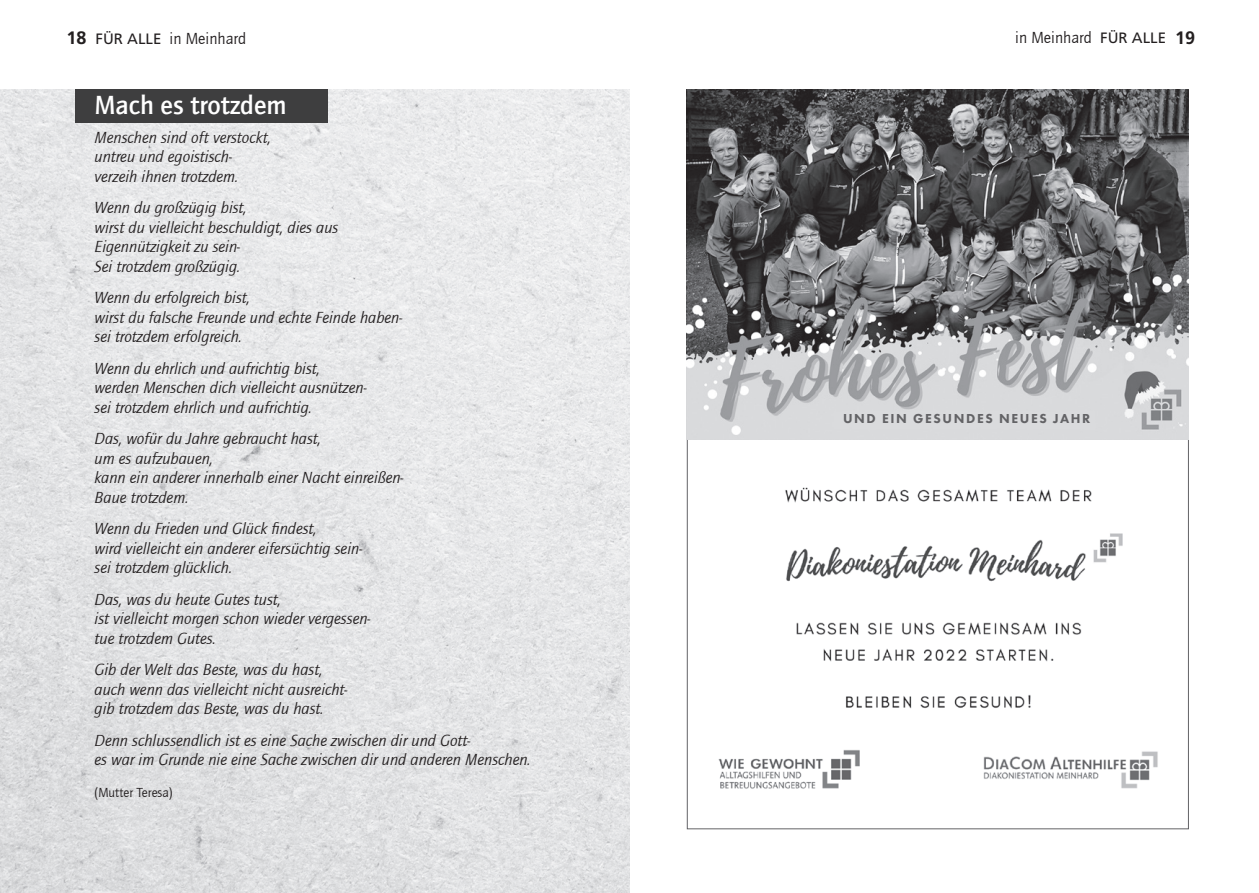
<style>
.page{position:relative;width:1259px;height:893px;background:#fff}
.page>*{position:absolute;margin:0;border:0;box-sizing:border-box;transform-origin:0 0}
.t1{font:500 27px "Quay Sans ITC Com";color:#fff}
.t2{font:700 18px "Frutiger LT Std";color:#231f20}
.t3{font:italic 16.5px "Quay Sans ITC Com";color:#231f20}
.t4{font:16.5px "Quay Sans ITC Com";color:#231f20}
.t5{font:800 13.5px "Futura PT";letter-spacing:.12em;color:#636366}
.t6{font:13.5px "Quay Sans ITC Com";color:#231f20}
.s1{font-family:"Frutiger LT Std";font-size:15px}
.s2{font-family:"Frutiger LT Std";font-weight:700;font-size:18px}
</style>
<div class="page">
<img style="left:0;top:89px;width:629px;height:804px">
<div style="left:75px;top:90px;width:253px;height:33px;background:#3e3e3f"></div>
<img style="left:718px;top:487px;width:440px;height:302px">
<img style="left:687px;top:89px;width:501px;height:351px">
<p class="t2" style="left:66px;top:27px;width:22px">18</p>
<p class="t4" style="left:95px;top:28px;width:152px"><span class="s1">FÜR ALLE</span> in Meinhard</p>
<p class="t1" style="left:95px;top:89px;width:194px">Mach es trotzdem</p>
<p class="t3" style="left:95px;top:128px;width:178px">Menschen sind oft verstockt,</p>
<p class="t3" style="left:95px;top:147px;width:139px">untreu und egoistisch-</p>
<p class="t3" style="left:95px;top:167px;width:145px">verzeih ihnen trotzdem.</p>
<p class="t3" style="left:95px;top:198px;width:154px">Wenn du großzügig bist,</p>
<p class="t3" style="left:95px;top:218px;width:245px">wirst du vielleicht beschuldigt, dies aus</p>
<p class="t3" style="left:95px;top:237px;width:147px">Eigennützigkeit zu sein-</p>
<p class="t3" style="left:95px;top:257px;width:147px">Sei trotzdem großzügig.</p>
<p class="t3" style="left:95px;top:288px;width:157px">Wenn du erfolgreich bist,</p>
<p class="t3" style="left:95px;top:308px;width:309px">wirst du falsche Freunde und echte Feinde haben-</p>
<p class="t3" style="left:95px;top:327px;width:149px">sei trotzdem erfolgreich.</p>
<p class="t3" style="left:95px;top:359px;width:227px">Wenn du ehrlich und aufrichtig bist,</p>
<p class="t3" style="left:95px;top:378px;width:274px">werden Menschen dich vielleicht ausnützen-</p>
<p class="t3" style="left:95px;top:398px;width:219px">sei trotzdem ehrlich und aufrichtig.</p>
<p class="t3" style="left:95px;top:429px;width:228px">Das, wofür du Jahre gebraucht hast,</p>
<p class="t3" style="left:95px;top:449px;width:120px">um es aufzubauen,</p>
<p class="t3" style="left:95px;top:468px;width:311px">kann ein anderer innerhalb einer Nacht einreißen-</p>
<p class="t3" style="left:95px;top:488px;width:95px">Baue trotzdem.</p>
<p class="t3" style="left:95px;top:519px;width:224px">Wenn du Frieden und Glück findest,</p>
<p class="t3" style="left:95px;top:539px;width:269px">wird vielleicht ein anderer eifersüchtig sein-</p>
<p class="t3" style="left:95px;top:558px;width:139px">sei trotzdem glücklich.</p>
<p class="t3" style="left:95px;top:590px;width:188px">Das, was du heute Gutes tust,</p>
<p class="t3" style="left:95px;top:609px;width:278px">ist vielleicht morgen schon wieder vergessen-</p>
<p class="t3" style="left:95px;top:629px;width:123px">tue trotzdem Gutes.</p>
<p class="t3" style="left:95px;top:660px;width:229px">Gib der Welt das Beste, was du hast,</p>
<p class="t3" style="left:95px;top:680px;width:255px">auch wenn das vielleicht nicht ausreicht-</p>
<p class="t3" style="left:95px;top:699px;width:231px">gib trotzdem das Beste, was du hast.</p>
<p class="t3" style="left:95px;top:731px;width:377px">Denn schlussendlich ist es eine Sache zwischen dir und Gott-</p>
<p class="t3" style="left:95px;top:750px;width:438px">es war im Grunde nie eine Sache zwischen dir und anderen Menschen.</p>
<p class="t6" style="left:95px;top:784px;width:80px">(Mutter Teresa)</p>
<p class="t4" style="left:1015px;top:28px;width:181px">in Meinhard <span class="s1">FÜR ALLE</span> <span class="s2">19</span></p>
<p class="t5" style="left:843px;top:410px;width:249px">UND EIN GESUNDES NEUES JAHR</p>
</div>
